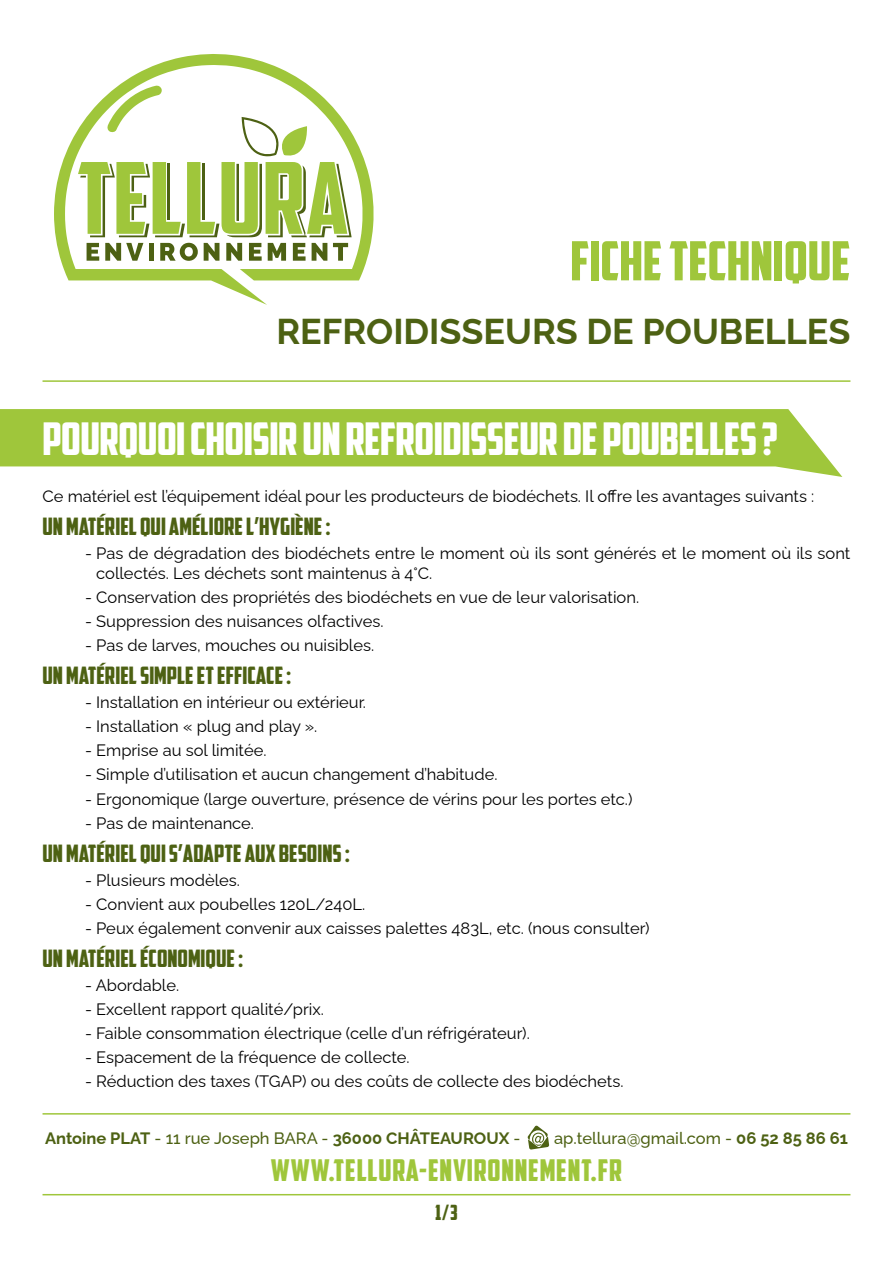
<style>
.page{position:relative;width:893px;height:1263px;background:#fff}
.page>*{position:absolute;margin:0;border:0;box-sizing:border-box;transform-origin:0 0}
.t1{font:54px "American Captain";color:#9fc63b}
.t2{font:45px "American Captain";letter-spacing:-.01em;color:#fff}
.t3{font:700 35.85px "Raleway";color:#4d6113}
.t4{font:30px "American Captain";letter-spacing:.025em;color:#9fc63b}
.t5{font:24px "American Captain";color:#4d6113}
.t6{font:21px "American Captain";color:#4d6113}
.t7{font:16.5px/19.8px "Raleway";color:#000}
.t8{font:700 16.5px "Raleway";color:#4d6113}
.t9{font:500 16.5px "Raleway";color:#4d6113}
.s1{font-weight:500}
.s2{font-weight:700}
</style>
<div class="page">
<svg style="left:54px;top:54px;width:320px;height:251px"></svg>
<svg style="left:78px;top:85px;width:274px;height:152px"></svg>
<svg style="left:0;top:409px;width:842px;height:68px;fill:#9fc63b"></svg>
<svg style="left:528px;top:1125px;width:21px;height:25px"></svg>
<hr style="left:43px;top:1113px;width:807px;height:1px;background:#9fc63b">
<hr style="left:43px;top:1194px;width:807px;height:1px;background:#9fc63b">
<hr style="left:43px;top:380px;width:807px;height:2px;background:#9fc63b">
<h1 class="t1" style="left:570px;top:228px;width:282px">FICHE TECHNIQUE</h1>
<h3 class="t3" style="left:276px;top:303px;width:576px">REFROIDISSEURS DE POUBELLES</h3>
<h2 class="t2" style="left:42px;top:412px;width:737px">POURQUOI CHOISIR UN REFROIDISSEUR DE POUBELLES ?</h2>
<p class="t7" style="left:43px;top:484px;width:773px">Ce matériel est l’équipement idéal pour les producteurs de biodéchets. Il offre les avantages suivants :</p>
<h3 class="t5" style="left:43px;top:512px;width:290px">UN MATÉRIEL QUI AMÉLIORE L’HYGIÈNE :</h3>
<p class="t7" style="left:96px;top:542px;width:756px;text-indent:-11px">- Pas de dégradation des biodéchets entre le moment où ils sont générés et le moment où ils sont collectés. Les déchets sont maintenus à 4°C.</p>
<p class="t7" style="left:85px;top:585px;width:556px">- Conservation des propriétés des biodéchets en vue de leur valorisation.</p>
<p class="t7" style="left:85px;top:609px;width:300px">- Suppression des nuisances olfactives.</p>
<p class="t7" style="left:85px;top:634px;width:291px">- Pas de larves, mouches ou nuisibles.</p>
<h3 class="t5" style="left:43px;top:661px;width:250px">UN MATÉRIEL SIMPLE ET EFFICACE :</h3>
<p class="t7" style="left:85px;top:691px;width:282px">- Installation en intérieur ou extérieur.</p>
<p class="t7" style="left:85px;top:715px;width:234px">- Installation « plug and play ».</p>
<p class="t7" style="left:85px;top:739px;width:183px">- Emprise au sol limitée.</p>
<p class="t7" style="left:85px;top:763px;width:414px">- Simple d’utilisation et aucun changement d’habitude.</p>
<p class="t7" style="left:85px;top:787px;width:549px">- Ergonomique (large ouverture, présence de vérins pour les portes etc.)</p>
<p class="t7" style="left:85px;top:811px;width:171px">- Pas de maintenance.</p>
<h3 class="t5" style="left:43px;top:838px;width:309px">UN MATÉRIEL QUI S’ADAPTE AUX BESOINS :</h3>
<p class="t7" style="left:85px;top:868px;width:156px">- Plusieurs modèles.</p>
<p class="t7" style="left:85px;top:892px;width:282px">- Convient aux poubelles 120L/240L.</p>
<p class="t7" style="left:85px;top:916px;width:566px">- Peux également convenir aux caisses palettes 483L, etc. (nous consulter)</p>
<h3 class="t5" style="left:43px;top:944px;width:202px">UN MATÉRIEL ÉCONOMIQUE :</h3>
<p class="t7" style="left:85px;top:973px;width:96px">- Abordable.</p>
<p class="t7" style="left:85px;top:997px;width:240px">- Excellent rapport qualité/prix.</p>
<p class="t7" style="left:85px;top:1021px;width:446px">- Faible consommation électrique (celle d’un réfrigérateur).</p>
<p class="t7" style="left:85px;top:1045px;width:326px">- Espacement de la fréquence de collecte.</p>
<p class="t7" style="left:85px;top:1069px;width:540px">- Réduction des taxes (TGAP) ou des coûts de collecte des biodéchets.</p>
<p class="t8" style="left:45px;top:1125px;width:477px">Antoine PLAT <span class="s1">- 11 rue Joseph BARA -</span> 36000 CHÂTEAUROUX <span class="s1">-</span></p>
<p class="t9" style="left:554px;top:1125px;width:295px">ap.tellura@gmail.com - <span class="s2">06 52 85 86 61</span></p>
<h3 class="t4" style="left:271px;top:1152px;width:353px">WWW.TELLURA-ENVIRONNEMENT.FR</h3>
<p class="t6" style="left:435px;top:1200px;width:24px">1/3</p>
</div>
